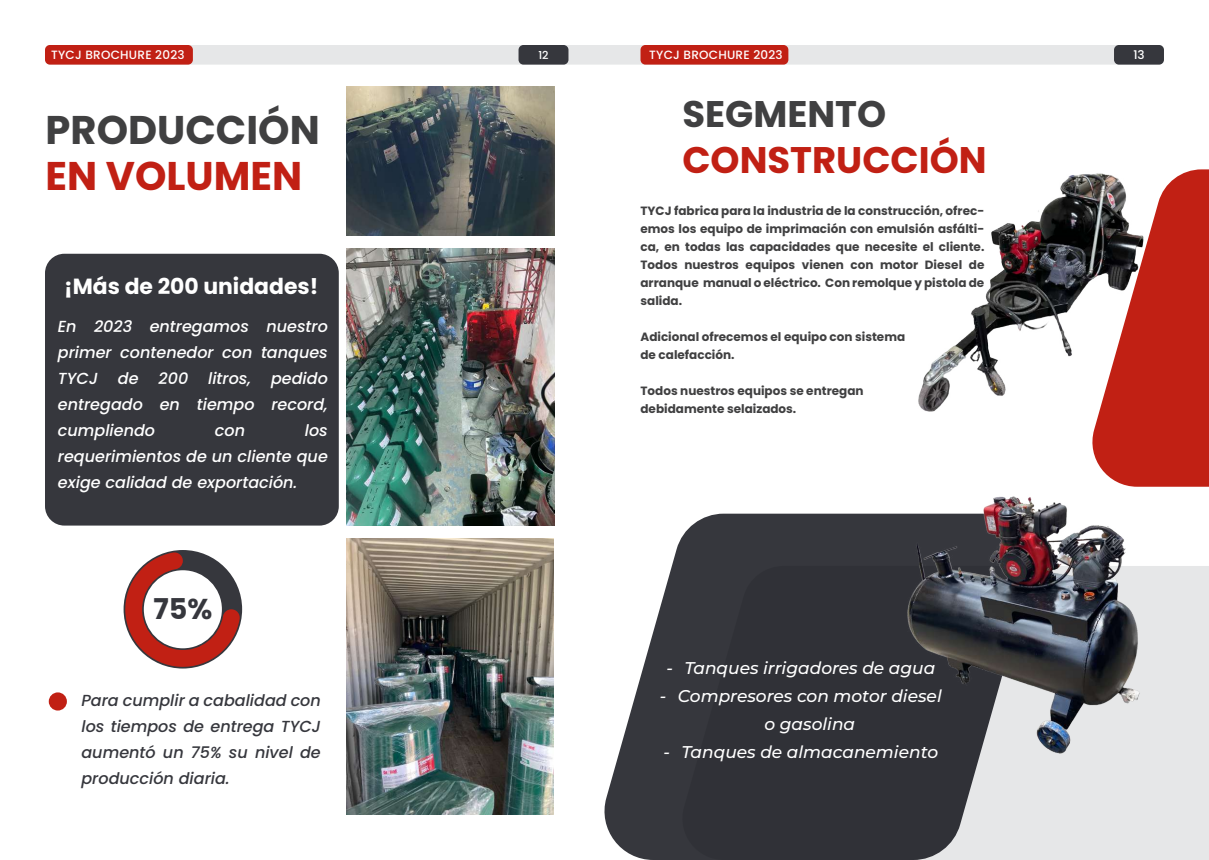
<style>
.page{position:relative;width:1209px;height:860px;background:#fff}
.page>*{position:absolute;margin:0;border:0;box-sizing:border-box;transform-origin:0 0}
.t1{font:700 40px "Poppins";color:#404041}
.t2{font:700 40px "Poppins";color:#c12014}
.t3{font:700 37px "Poppins";color:#c12014}
.t4{font:700 37px "Poppins";color:#404041}
.t5{font:700 28.6px "Poppins";color:#36373d}
.t6{font:700 21.9px "Poppins";color:#fff}
.t7{font:italic 500 17px/28px "Montserrat";color:#fff}
.t8{font:italic 500 16px/26px "Poppins";color:#fff;text-align:justify}
.t9{font:italic 500 16px/26px "Poppins";color:#36373d;text-align:justify}
.t10{font:700 12px/18px "Poppins";color:#404041}
.t11{font:500 12px "Poppins";letter-spacing:.02em;color:#fff}
.t12{font:500 11px "Poppins";color:#fff}
</style>
<div class="page">
<div style="left:1032px;top:566px;width:177px;height:294px;background:#e6e7e8"></div>
<div style="left:45px;top:254px;width:294px;height:272px;background:#36373d;border-radius:19px"></div>
<div style="left:49px;top:692px;width:18px;height:18px;background:#c12014;border-radius:50%"></div>
<svg style="left:124px;top:550px;width:118px;height:118px"></svg>
<div style="left:45px;top:45px;width:1119px;height:20px;background:#e6e7e8;border-radius:5px"></div>
<div style="left:45px;top:45px;width:148px;height:20px;background:#c12014;border-radius:5px"></div>
<div style="left:640px;top:45px;width:148px;height:20px;background:#c12014;border-radius:5px"></div>
<div style="left:518px;top:45px;width:50px;height:20px;background:#36373d;border-radius:5px"></div>
<div style="left:1114px;top:45px;width:50px;height:20px;background:#36373d;border-radius:5px"></div>
<svg style="left:604px;top:514px;width:428px;height:346px;background:#535459"></svg>
<div style="left:1092px;top:169px;width:117px;height:318px;background:#c12014"></div>
<img style="left:918px;top:169px;width:235px;height:243px">
<img style="left:346px;top:87px;width:208px;height:148px">
<img style="left:346px;top:248px;width:208px;height:278px">
<img style="left:346px;top:538px;width:207px;height:276px">
<img style="left:904px;top:496px;width:256px;height:264px">
<p class="t12" style="left:538px;top:48px;width:12px">12</p>
<p class="t11" style="left:1133px;top:47px;width:13px">13</p>
<p class="t11" style="left:51px;top:47px;width:135px">TYCJ BROCHURE 2023</p>
<p class="t11" style="left:649px;top:48px;width:135px">TYCJ BROCHURE 2023</p>
<h1 class="t1" style="left:46px;top:106px;width:276px">PRODUCCIÓN</h1>
<h1 class="t2" style="left:46px;top:152px;width:258px">EN VOLUMEN</h1>
<h3 class="t6" style="left:64px;top:274px;width:256px">¡Más de 200 unidades!</h3>
<h3 class="t8" style="left:58px;top:313px;width:271px">En 2023 entregamos nuestro primer contenedor con tanques TYCJ de 200 litros, pedido entregado en tiempo record, cumpliendo</h3>
<h3 class="t8" style="left:58px;top:417px;width:271px;text-indent:247px">los requerimientos de un cliente que exige calidad de exportación.</h3>
<h3 class="t8" style="left:215px;top:417px;width:32px">con</h3>
<h3 class="t5" style="left:153px;top:592px;width:60px">75%</h3>
<h3 class="t9" style="left:81px;top:687px;width:241px">Para cumplir a cabalidad con los tiempos de entrega TYCJ aumentó un 75% su nivel de producción diaria.</h3>
<h2 class="t4" style="left:682px;top:93px;width:205px">SEGMENTO</h2>
<h2 class="t3" style="left:682px;top:139px;width:306px">CONSTRUCCIÓN</h2>
<p class="t10" style="left:640px;top:202px;width:345px;text-align:justify">TYCJ fabrica para la industria de la construcción, ofrec&shy;emos los equipo de imprimación con emulsión asfálti&shy;ca, en todas las capacidades que necesite el cliente.<br>Todos nuestros equipos vienen con motor Diesel de arranque manual o eléctrico. Con remolque y pistola de salida.</p>
<p class="t10" style="left:640px;top:328px;width:266px">Adicional ofrecemos el equipo con sistema de calefacción.</p>
<p class="t10" style="left:640px;top:382px;width:225px">Todos nuestros equipos se entregan debidamente selaizados.</p>
<h3 class="t7" style="left:666px;top:654px;width:270px">- Tanques irrigadores de agua</h3>
<h3 class="t7" style="left:764px;top:682px;width:179px;text-indent:-105px">- Compresores con motor diesel o gasolina</h3>
<h3 class="t7" style="left:663px;top:738px;width:276px">- Tanques de almacanemiento</h3>
</div>
